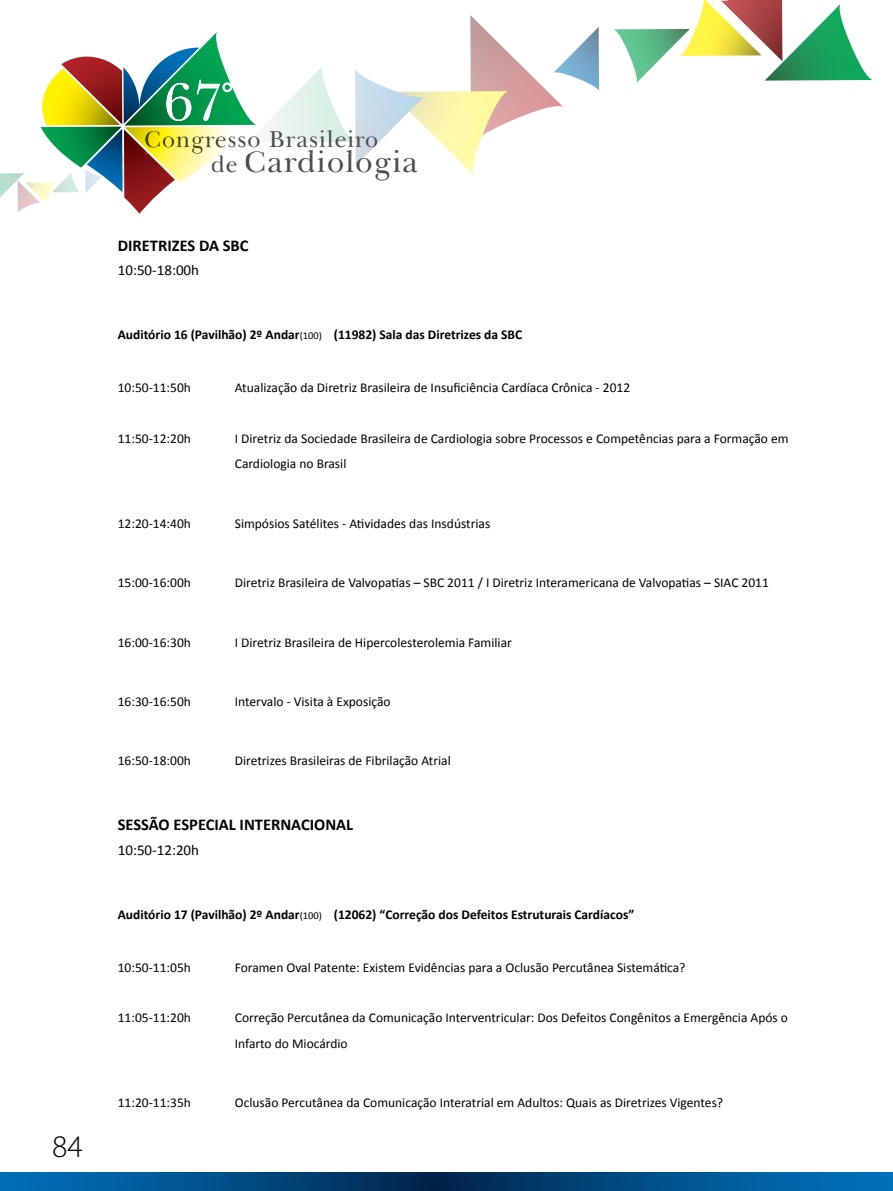
<style>
.page{position:relative;width:893px;height:1191px;background:#fff}
.page>*{position:absolute;margin:0;border:0;box-sizing:border-box;transform-origin:0 0}
.t1{font:300 31.5px "Myriad Pro";color:#000}
.t2{font:31.05px "New Baskerville IT Cby BT";letter-spacing:.04em;color:#4d4d4f}
.t3{font:23.7px "New Baskerville IT Cby BT";letter-spacing:.04em;color:#4d4d4f}
.t4{font:700 16.5px "Calibri";color:#000}
.t5{font:15px "Calibri";color:#000}
.t6{font:13.5px/25.8px "Calibri";color:#000}
.t7{font:700 13.5px "Calibri";color:#000}
.s1{font-size:23.7px}
.s2{font-weight:400;font-size:10.5px}
</style>
<div class="page">
<svg style="left:614px;top:0;width:259px;height:83px"></svg>
<svg style="left:0;top:1172px;width:893px;height:19px;background:#004e87"></svg>
<svg style="left:0;top:15px;width:599px;height:199px"></svg>
<h1 class="t1" style="left:52px;top:1129px;width:32px">84</h1>
<h3 class="t3" style="left:144px;top:124px;width:235px">Congresso Brasileiro</h3>
<h2 class="t2" style="left:211px;top:143px;width:209px"><span class="s1">de</span> Cardiologia</h2>
<p class="t4" style="left:118px;top:235px;width:132px">DIRETRIZES DA SBC</p>
<p class="t5" style="left:118px;top:261px;width:83px">10:50-18:00h</p>
<p class="t7" style="left:118px;top:326px;width:406px">Auditório 16 (Pavilhão) 2º Andar<span class="s2">(100)</span> (11982) Sala das Diretrizes da SBC</p>
<p class="t6" style="left:118px;top:375px;width:75px">10:50-11:50h</p>
<p class="t6" style="left:235px;top:375px;width:397px">Atualização da Diretriz Brasileira de Insuficiência Cardíaca Crônica - 2012</p>
<p class="t6" style="left:118px;top:425px;width:75px">11:50-12:20h</p>
<p class="t6" style="left:235px;top:425px;width:555px">I Diretriz da Sociedade Brasileira de Cardiologia sobre Processos e Competências para a Formação em<br>Cardiologia no Brasil</p>
<p class="t6" style="left:118px;top:510px;width:75px">12:20-14:40h</p>
<p class="t6" style="left:235px;top:510px;width:257px">Simpósios Satélites - Atividades das Insdústrias</p>
<p class="t6" style="left:118px;top:570px;width:75px">15:00-16:00h</p>
<p class="t6" style="left:235px;top:570px;width:536px">Diretriz Brasileira de Valvopatias – SBC 2011 / I Diretriz Interamericana de Valvopatias – SIAC 2011</p>
<p class="t6" style="left:118px;top:629px;width:75px">16:00-16:30h</p>
<p class="t6" style="left:235px;top:629px;width:279px">I Diretriz Brasileira de Hipercolesterolemia Familiar</p>
<p class="t6" style="left:118px;top:688px;width:75px">16:30-16:50h</p>
<p class="t6" style="left:235px;top:688px;width:157px">Intervalo - Visita à Exposição</p>
<p class="t6" style="left:118px;top:748px;width:75px">16:50-18:00h</p>
<p class="t6" style="left:235px;top:748px;width:217px">Diretrizes Brasileiras de Fibrilação Atrial</p>
<p class="t4" style="left:118px;top:814px;width:236px">SESSÃO ESPECIAL INTERNACIONAL</p>
<p class="t5" style="left:118px;top:840px;width:83px">10:50-12:20h</p>
<p class="t7" style="left:118px;top:905px;width:518px">Auditório 17 (Pavilhão) 2º Andar<span class="s2">(100)</span> (12062) “Correção dos Defeitos Estruturais Cardíacos”</p>
<p class="t6" style="left:118px;top:954px;width:75px">10:50-11:05h</p>
<p class="t6" style="left:235px;top:954px;width:452px">Foramen Oval Patente: Existem Evidências para a Oclusão Percutânea Sistemática?</p>
<p class="t6" style="left:118px;top:1004px;width:75px">11:05-11:20h</p>
<p class="t6" style="left:235px;top:1004px;width:555px">Correção Percutânea da Comunicação Interventricular: Dos Defeitos Congênitos a Emergência Após o<br>Infarto do Miocárdio</p>
<p class="t6" style="left:118px;top:1090px;width:75px">11:20-11:35h</p>
<p class="t6" style="left:235px;top:1090px;width:490px">Oclusão Percutânea da Comunicação Interatrial em Adultos: Quais as Diretrizes Vigentes?</p>
</div>
